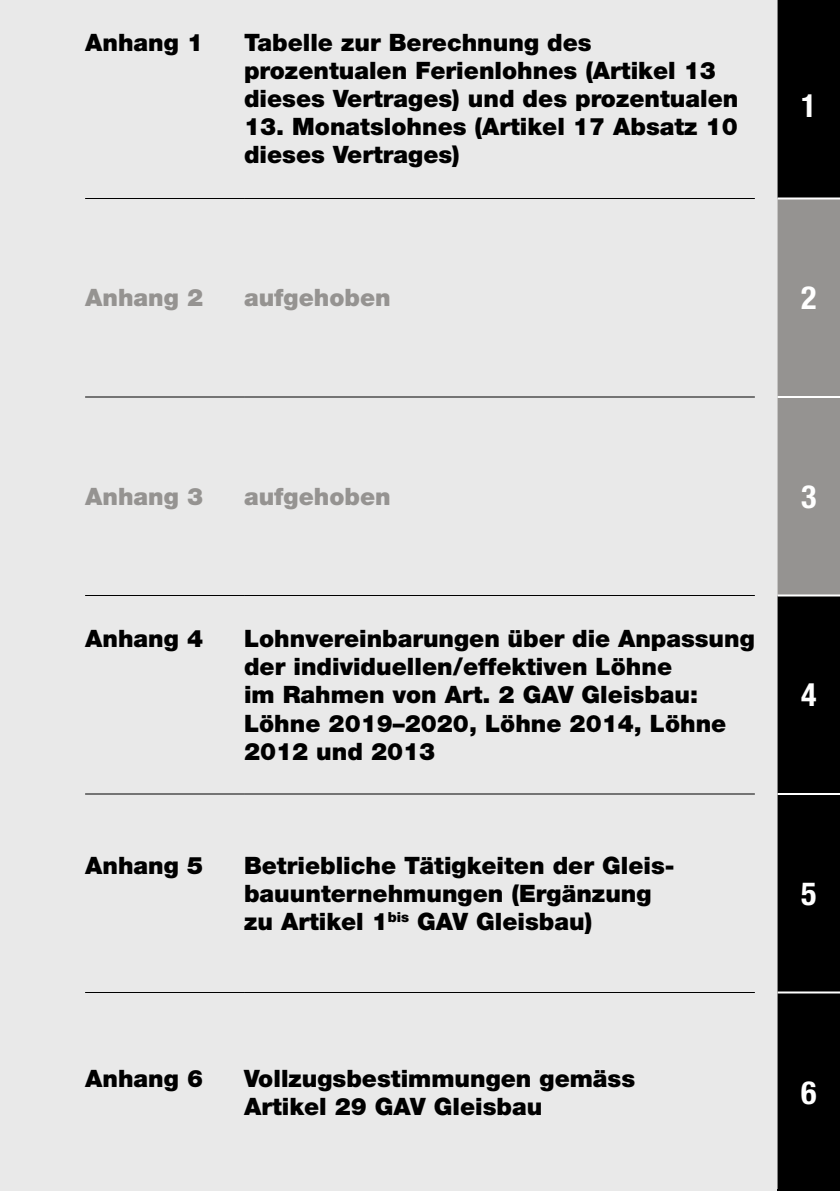
<style>
.page{position:relative;width:840px;height:1191px;background:#fff}
.page>*{position:absolute;margin:0;border:0;box-sizing:border-box;transform-origin:0 0}
.t1{font:700 condensed 32px "Helvetica Neue LT Std";color:#fff}
.t2{font:900 24px/28px "Helvetica Neue LT Std";color:#000}
.t3{font:900 24px "Helvetica Neue LT Std";color:#959391}
</style>
<div class="page">
<div style="left:0;top:0;width:839px;height:1191px;background:#e9e9e9"></div>
<div style="left:777px;top:0;width:62px;height:1189px;background:#000"></div>
<div style="left:777px;top:199px;width:62px;height:395px;background:#959391"></div>
<hr style="left:85px;top:198px;width:159px;height:1px;background:#000">
<hr style="left:244px;top:198px;width:510px;height:1px;background:#000">
<hr style="left:85px;top:396px;width:159px;height:1px;background:#000">
<hr style="left:244px;top:396px;width:510px;height:1px;background:#000">
<hr style="left:85px;top:595px;width:159px;height:1px;background:#000">
<hr style="left:244px;top:595px;width:510px;height:1px;background:#000">
<hr style="left:85px;top:793px;width:159px;height:1px;background:#000">
<hr style="left:244px;top:793px;width:510px;height:1px;background:#000">
<hr style="left:85px;top:992px;width:159px;height:1px;background:#000">
<hr style="left:244px;top:992px;width:510px;height:1px;background:#000">
<hr style="left:777px;top:197px;width:62px;height:2px;background:#fff">
<hr style="left:777px;top:396px;width:62px;height:2px;background:#fff">
<hr style="left:777px;top:594px;width:62px;height:2px;background:#fff">
<hr style="left:777px;top:793px;width:62px;height:2px;background:#fff">
<hr style="left:777px;top:991px;width:62px;height:2px;background:#fff">
<hr style="left:777px;top:1189px;width:62px;height:2px;background:#000">
<p class="t2" style="left:85px;top:28px;width:119px">Anhang 1</p>
<p class="t2" style="left:244px;top:28px;width:495px">Tabelle zur Berechnung des prozentualen Ferienlohnes (Artikel 13 dieses Vertrages) und des prozentualen</p>
<p class="t2" style="left:244px;top:112px;width:495px">13. Monatslohnes (Artikel 17 Absatz 10 dieses Vertrages)</p>
<h1 class="t1" style="left:800px;top:87px;width:17px">1</h1>
<p class="t3" style="left:85px;top:283px;width:119px">Anhang 2</p>
<p class="t3" style="left:244px;top:283px;width:148px">aufgehoben</p>
<h1 class="t1" style="left:800px;top:278px;width:17px">2</h1>
<p class="t3" style="left:85px;top:482px;width:119px">Anhang 3</p>
<p class="t3" style="left:244px;top:482px;width:148px">aufgehoben</p>
<h1 class="t1" style="left:800px;top:477px;width:17px">3</h1>
<p class="t2" style="left:85px;top:624px;width:119px">Anhang 4</p>
<p class="t2" style="left:244px;top:624px;width:512px">Lohnvereinbarungen über die Anpassung der individuellen/effektiven Löhne<br>im Rahmen von Art. 2 GAV Gleisbau:<br>Löhne 2019–2020, Löhne 2014, Löhne<br>2012 und 2013</p>
<p class="t2" style="left:85px;top:851px;width:119px">Anhang 5</p>
<p class="t2" style="left:244px;top:851px;width:432px">Betriebliche Tätigkeiten der Gleis&shy;bauunternehmungen (Ergänzung zu Artikel 1<sup>bis</sup> GAV Gleisbau)</p>
<h1 class="t1" style="left:800px;top:675px;width:17px">4</h1>
<h1 class="t1" style="left:800px;top:874px;width:17px">5</h1>
<p class="t2" style="left:85px;top:1064px;width:119px">Anhang 6</p>
<p class="t2" style="left:244px;top:1064px;width:392px">Vollzugsbestimmungen gemäss<br>Artikel 29 GAV Gleisbau</p>
<h1 class="t1" style="left:800px;top:1073px;width:17px">6</h1>
</div>
